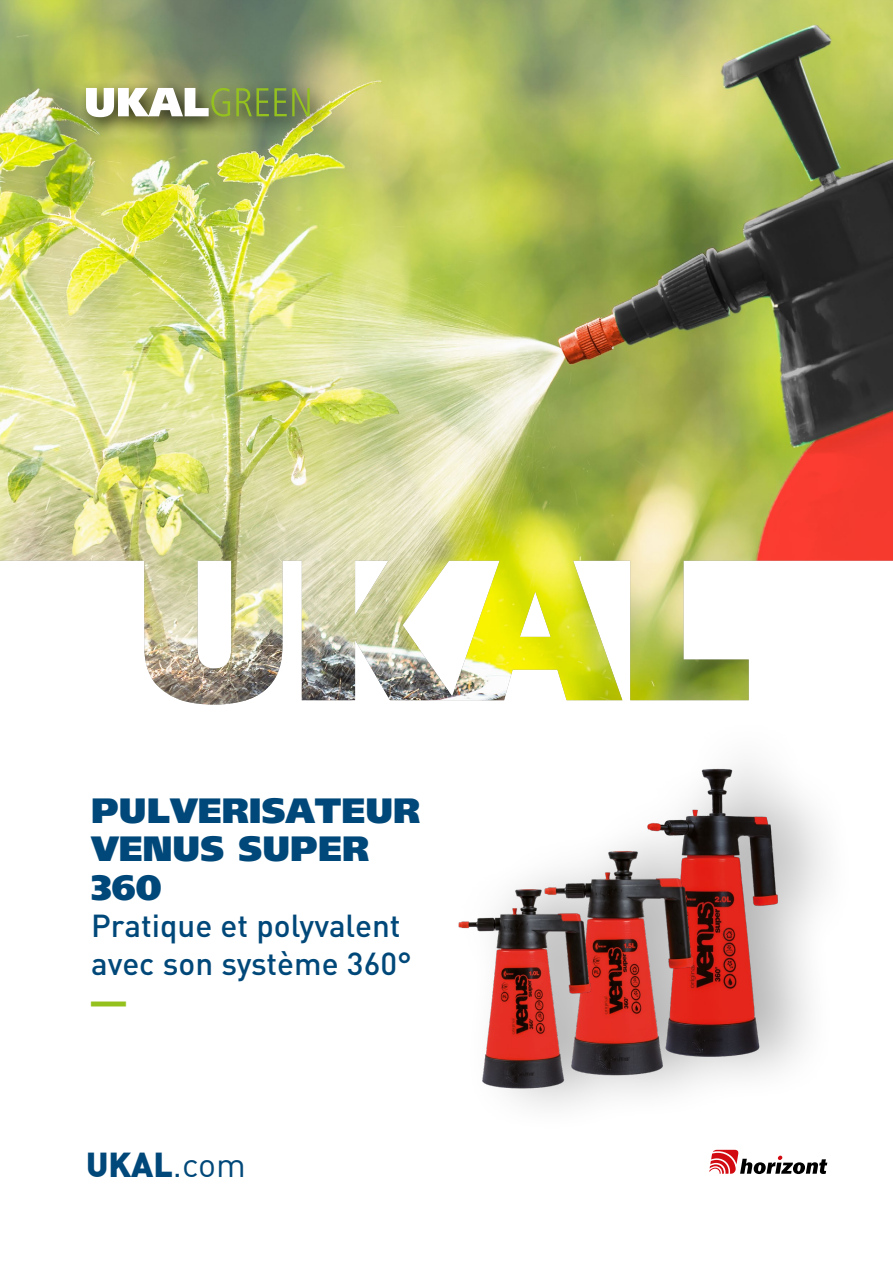
<style>
.page{position:relative;width:893px;height:1263px;background:#fff}
.page>*{position:absolute;margin:0;border:0;box-sizing:border-box;transform-origin:0 0}
.t1{font:900 34.95px/38.4px "Frutiger";color:#004879}
.t2{font:900 34.95px "Frutiger";color:#95c11f}
.t3{font:900 33.9px "DIN";color:#004879}
.t4{font:500 31.35px/37.5px "DIN Pro";color:#004879}
.s1{font-weight:400}
</style>
<div class="page">
<img style="left:0;top:0;width:893px;height:704px">
<img style="left:637px;top:763px;width:185px;height:313px">
<img style="left:614px;top:841px;width:104px;height:253px">
<img style="left:458px;top:851px;width:156px;height:254px">
<div style="left:78px;top:80px;width:252px;height:57px;background:#000;opacity:.75"></div>
<svg style="left:86px;top:88px;width:224px;height:29px"></svg>
<svg style="left:709px;top:1150px;width:118px;height:24px"></svg>
<p class="t1" style="left:91px;top:791px;width:331px">PULVERISATEUR<br>VENUS SUPER<br>360</p>
<p class="t4" style="left:91px;top:904px;width:322px">Pratique et polyvalent avec son système 360°</p>
<p class="t2" style="left:91px;top:980px;width:36px">—</p>
<p class="t3" style="left:86px;top:1142px;width:161px">UKAL<span class="s1">.com</span></p>
</div>
